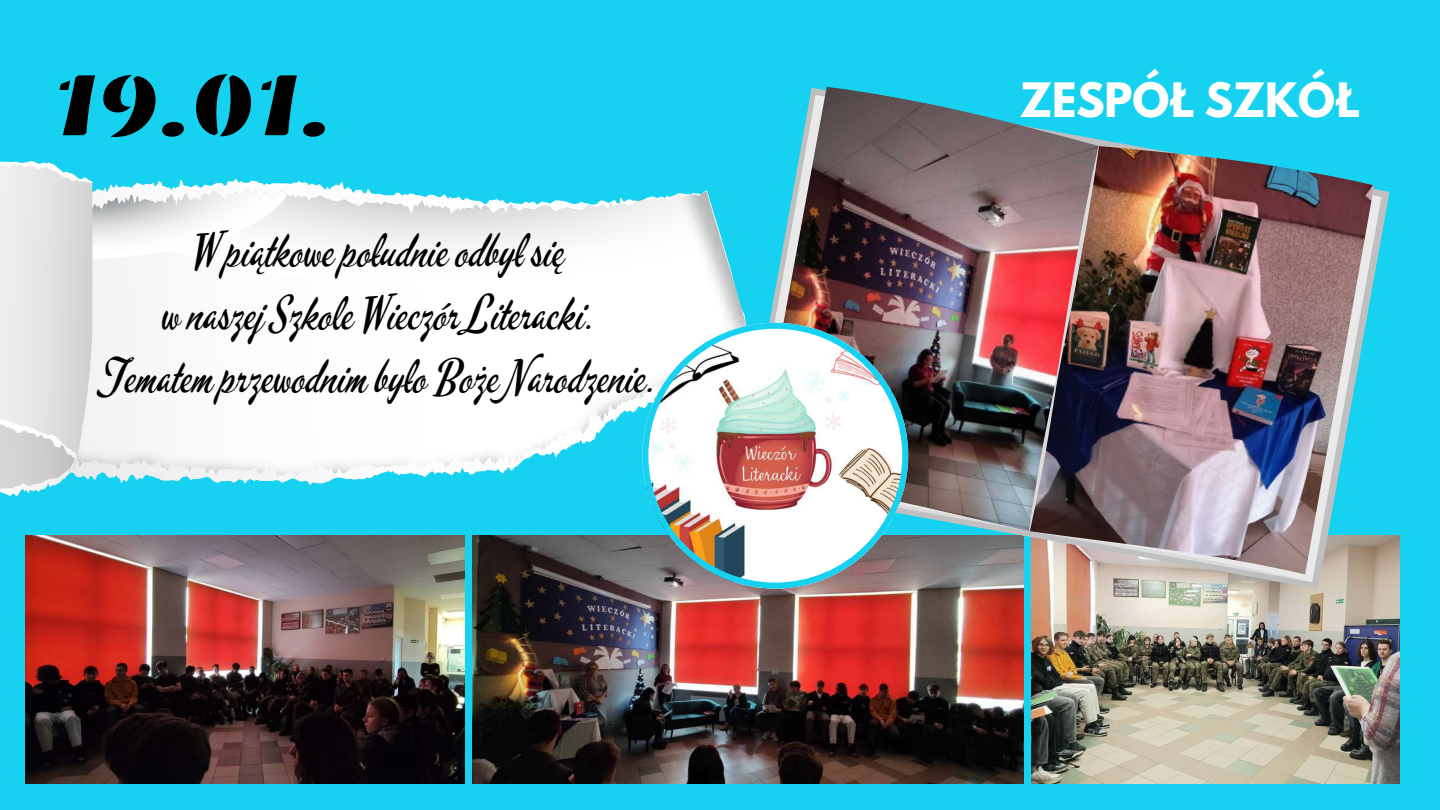
<style>
.page{position:relative;width:1440px;height:810px;background:#17d1f1}
.page>*{position:absolute;margin:0;border:0;box-sizing:border-box;transform-origin:0 0}
.t1{font:91.1px "Emblema One";color:#000}
.t2{font:45.2px/63px "Mervale Script";color:#000;text-align:center}
.t3{font:700 42px "League Spartan";color:#fffffe}
</style>
<div class="page">
<svg style="left:292px;top:184px;width:448px;height:297px;fill:#fdfdfd"></svg>
<div style="left:292px;top:293px;width:302px;height:93px;background:#fff"></div>
<svg style="left:292px;top:188px;width:302px;height:105px;background:#e1f1f4"></svg>
<img style="left:594px;top:188px;width:113px;height:198px">
<svg style="left:0;top:161px;width:292px;height:335px;background:#daecef"></svg>
<img style="left:473px;top:536px;width:550px;height:247px">
<img style="left:26px;top:536px;width:438px;height:247px">
<img style="left:1032px;top:536px;width:367px;height:247px">
<svg style="left:740px;top:139px;width:650px;height:450px"></svg>
<img style="left:755px;top:87px;width:344px;height:444px">
<svg style="left:1029px;top:146px;width:352px;height:436px"></svg>
<img style="left:1029px;top:146px;width:345px;height:428px">
<img style="left:1029px;top:146px;width:70px;height:385px">
<img style="left:642px;top:323px;width:266px;height:265px">
<h1 class="t1" style="left:54px;top:51px;width:279px">19.01.</h1>
<p class="t3" style="left:1020px;top:79px;width:341px">ZESPÓŁ SZKÓŁ</p>
<p class="t2" style="left:101px;top:220px;width:557px">W piątkowepołudnie odbył się<br>w naszej Szkole Wieczór Literacki.<br>Tematem przewodnim było Boże Narodzenie.</p>
</div>
